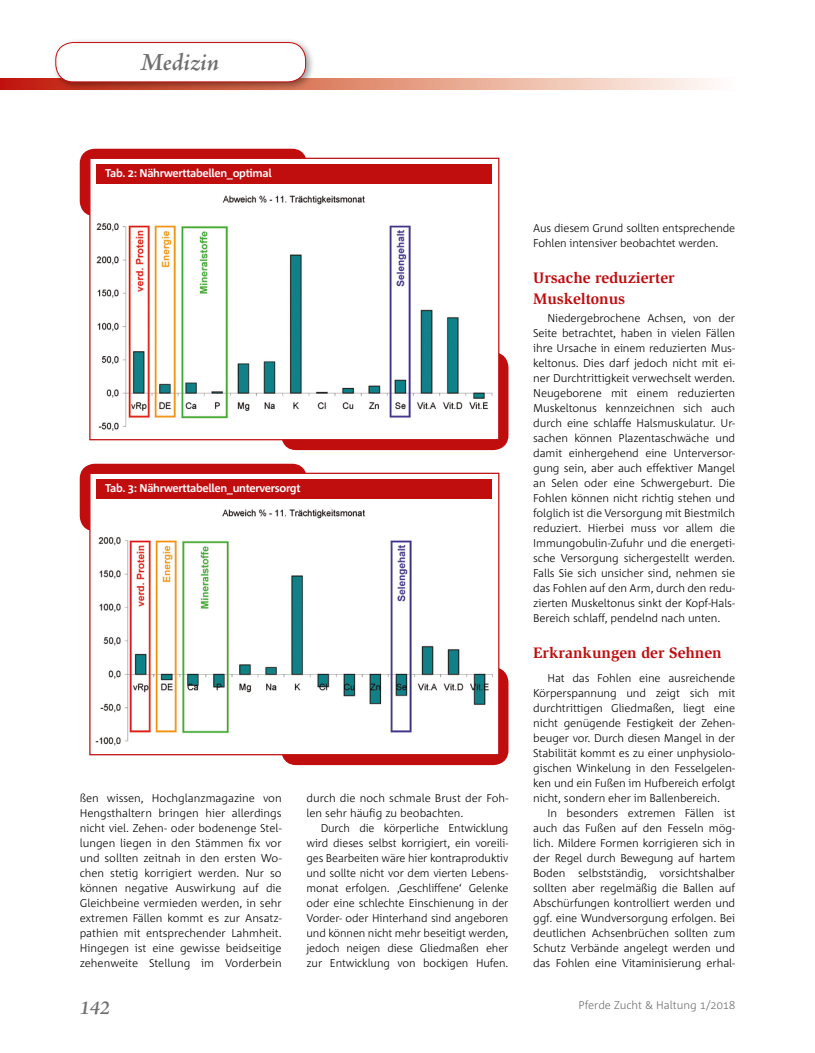
<style>
.page{position:relative;width:815px;height:1053px;background:#fff}
.page>*{position:absolute;margin:0;border:0;box-sizing:border-box;transform-origin:0 0}
.t1{font:italic 600 25px "Adobe Jenson Pro";letter-spacing:-.005em;color:#706f6f}
.t2{font:italic 600 20px "Adobe Jenson Pro";color:#706f6f}
.t3{font:700 15.62px/21.2px "Slimbach";color:#c00d0e}
.t4{font:300 11.25px/15px "Agro Sans";letter-spacing:-.01em;color:#000;text-align:justify}
.t5{font:700 11.25px "Agro Sans";letter-spacing:-.03em;color:#fff}
.t6{font:300 11.25px "Agro Sans";color:#706f6f}
</style>
<div class="page">
<svg style="left:0;top:79px;width:712px;height:10px;background:#e8a897"></svg>
<div style="left:51px;top:38px;width:264px;height:54px;background:#000;opacity:.4"></div>
<div style="left:56px;top:43px;width:250px;height:39px;background:#fff;border-radius:18px"></div>
<div style="left:56px;top:42px;width:250px;height:40px;border:1px solid #c00d0e;border-radius:18px"></div>
<div style="left:80px;top:149px;width:227px;height:67px;background:#c00d0e;border-radius:15px"></div>
<div style="left:281px;top:352px;width:227px;height:98px;background:#c00d0e;border-radius:15px"></div>
<div style="left:89px;top:158px;width:410px;height:282px;background:#fff;border:1px solid #c00d0e"></div>
<div style="left:96px;top:164px;width:396px;height:19px;background:#c00d0e"></div>
<img style="left:96px;top:195px;width:397px;height:236px">
<div style="left:80px;top:463px;width:227px;height:68px;background:#c00d0e;border-radius:15px"></div>
<div style="left:281px;top:667px;width:227px;height:98px;background:#c00d0e;border-radius:15px"></div>
<div style="left:89px;top:472px;width:410px;height:283px;background:#fff;border:1px solid #c00d0e"></div>
<div style="left:96px;top:479px;width:396px;height:19px;background:#c00d0e"></div>
<img style="left:95px;top:509px;width:398px;height:237px">
<h1 class="t1" style="left:140px;top:48px;width:81px">Medizin</h1>
<p class="t5" style="left:105px;top:167px;width:168px">Tab. 2: Nährwerttabellen_optimal</p>
<p class="t5" style="left:105px;top:482px;width:197px">Tab. 3: Nährwerttabellen_unterversorgt</p>
<p class="t4" style="left:80px;top:790px;width:203px">ßen wissen, Hochglanzmagazine von Hengsthaltern bringen hier allerdings nicht viel. Zehen- oder bodenenge Stel&shy;lungen liegen in den Stämmen fix vor und sollten zeitnah in den ersten Wo&shy;chen stetig korrigiert werden. Nur so können negative Auswirkung auf die Gleichbeine vermieden werden, in sehr extremen Fällen kommt es zur Ansatz&shy;pathien mit entsprechender Lahmheit.<br>Hingegen ist eine gewisse beidseitige zehenweite Stellung im Vorderbein</p>
<p class="t4" style="left:306px;top:790px;width:203px">durch die noch schmale Brust der Foh&shy;len sehr häufig zu beobachten.</p>
<p class="t4" style="left:306px;top:820px;width:203px;text-indent:14px">Durch die körperliche Entwicklung wird dieses selbst korrigiert, ein voreili&shy;ges Bearbeiten wäre hier kontraproduktiv und sollte nicht vor dem vierten Lebens&shy;monat erfolgen. ‚Geschliffene‘ Gelenke oder eine schlechte Einschienung in der Vorder- oder Hinterhand sind angeboren und können nicht mehr beseitigt werden, jedoch neigen diese Gliedmaßen eher zur Entwicklung von bockigen Hufen.</p>
<p class="t4" style="left:533px;top:220px;width:203px">Aus diesem Grund sollten entsprechende<br>Fohlen intensiver beobachtet werden.</p>
<h3 class="t3" style="left:533px;top:267px;width:143px">Ursache reduzierter<br>Muskeltonus</h3>
<p class="t4" style="left:533px;top:310px;width:203px;text-indent:14px">Niedergebrochene Achsen, von der Seite betrachtet, haben in vielen Fällen ihre Ursache in einem reduzierten Mus&shy;keltonus. Dies darf jedoch nicht mit ei&shy;ner Durchtrittigkeit verwechselt werden.<br>Neugeborene mit einem reduzierten Muskeltonus kennzeichnen sich auch durch eine schlaffe Halsmuskulatur. Ur&shy;sachen können Plazentaschwäche und damit einhergehend eine Unterversor&shy;gung sein, aber auch effektiver Mangel an Selen oder eine Schwergeburt. Die Fohlen können nicht richtig stehen und folglich ist die Versorgung mit Biestmilch reduziert. Hierbei muss vor allem die Immungobulin-Zufuhr und die energeti&shy;sche Versorgung sichergestellt werden.<br>Falls Sie sich unsicher sind, nehmen sie das Fohlen auf den Arm, durch den redu&shy;zierten Muskeltonus sinkt der Kopf-Hals-Bereich schlaff, pendelnd nach unten.</p>
<h3 class="t3" style="left:533px;top:642px;width:190px">Erkrankungen der Sehnen</h3>
<p class="t4" style="left:533px;top:670px;width:203px;text-indent:14px">Hat das Fohlen eine ausreichende Körperspannung und zeigt sich mit durchtrittigen Gliedmaßen, liegt eine nicht genügende Festigkeit der Zehen&shy;beuger vor. Durch diesen Mangel in der Stabilität kommt es zu einer unphysiolo&shy;gischen Winkelung in den Fesselgelen&shy;ken und ein Fußen im Hufbereich erfolgt nicht, sondern eher im Ballenbereich.</p>
<p class="t4" style="left:533px;top:805px;width:203px;text-indent:14px">In besonders extremen Fällen ist auch das Fußen auf den Fesseln mög&shy;lich. Mildere Formen korrigieren sich in der Regel durch Bewegung auf hartem Boden selbstständig, vorsichtshalber sollten aber regelmäßig die Ballen auf Abschürfungen kontrolliert werden und ggf. eine Wundversorgung erfolgen. Bei deutlichen Achsenbrüchen sollten zum Schutz Verbände angelegt werden und das Fohlen eine Vitaminisierung erhal-</p>
<h2 class="t2" style="left:80px;top:996px;width:32px">142</h2>
<p class="t6" style="left:578px;top:998px;width:158px">Pferde Zucht &amp; Haltung 1/2018</p>
</div>
